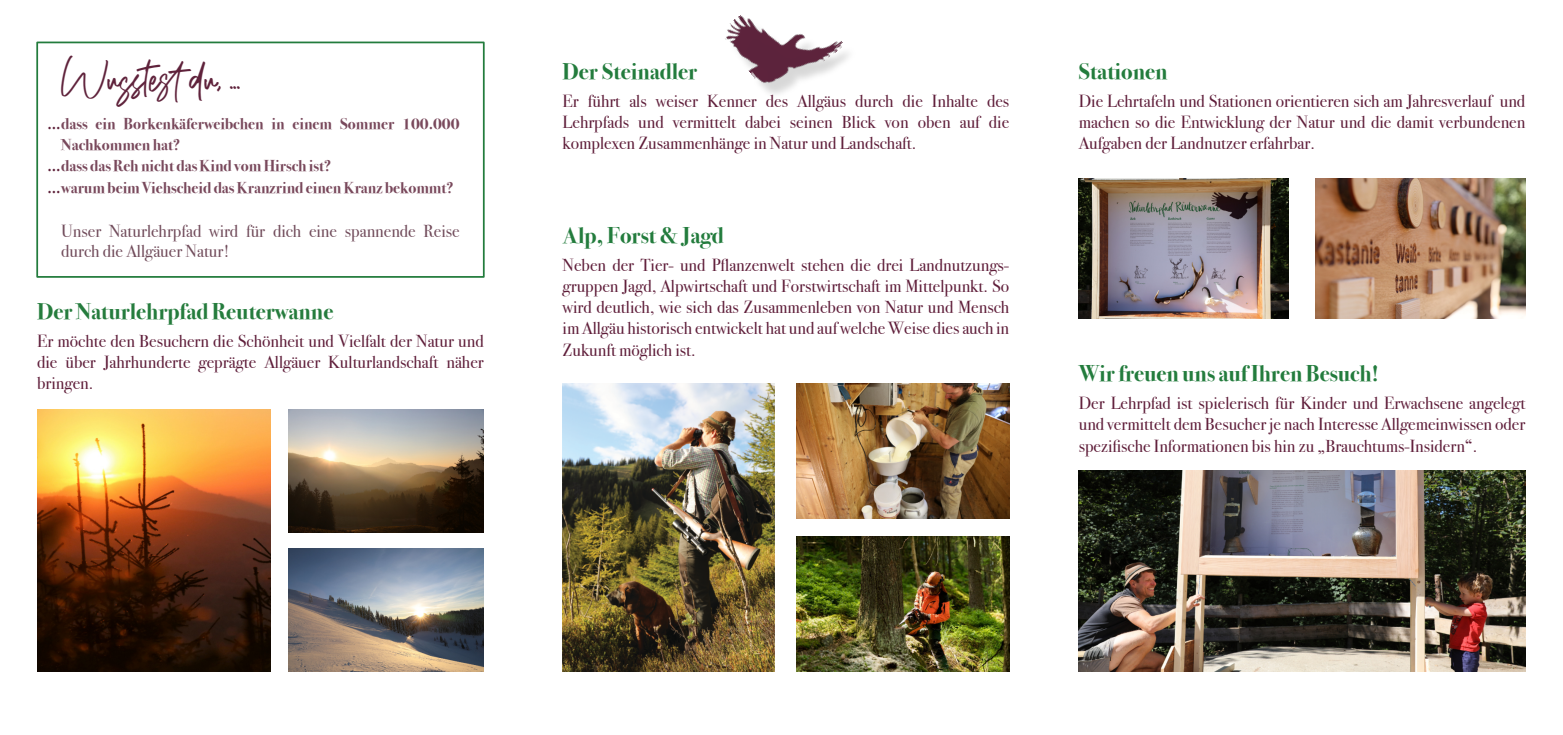
<style>
.page{position:relative;width:1563px;height:735px;background:#fff}
.page>*{position:absolute;margin:0;border:0;box-sizing:border-box;transform-origin:0 0}
.t1{font:33.25px "Richard Hamilton";color:#5f223b}
.t2{font:700 22.75px "Bodoni Svty Two ITCTT";color:#237c3d}
.t3{font:700 22.75px "Bodoni Svty Two ITCTT";color:#257c3d}
.t4{font:17.5px/21px "Bodoni Svty Two ITCTT";color:#5f1e3a;text-align:justify}
.t5{font:17.5px/20.1px "Bodoni Svty Two ITCTT";color:#714c5b}
.t6{font:700 15.75px/20.1px "Bodoni Svty Two ITCTT";color:#79495c}
.s1{font-family:"Bodoni Svty Two OSITCTT";color:#5f223b}
</style>
<div class="page">
<img style="left:289px;top:409px;width:195px;height:123px">
<img style="left:725px;top:15px;width:118px;height:82px">
<img style="left:37px;top:409px;width:233px;height:262px">
<img style="left:289px;top:548px;width:195px;height:123px">
<img style="left:1078px;top:179px;width:210px;height:139px">
<img style="left:1315px;top:179px;width:210px;height:139px">
<img style="left:796px;top:383px;width:213px;height:135px">
<img style="left:796px;top:536px;width:213px;height:134px">
<img style="left:563px;top:383px;width:211px;height:287px">
<img style="left:1078px;top:470px;width:447px;height:201px">
<div style="left:36px;top:42px;width:449px;height:235px;border:2px solid #237c3d"></div>
<h1 class="t1" style="left:61px;top:58px;width:180px">Wusstestdu, ...</h1>
<p class="t6" style="left:61px;top:114px;width:400px;text-indent:-14px"><span class="s1">...</span>dass ein Borkenkäferweibchen in einem Sommer 100.000<br>Nachkommen hat?</p>
<p class="t6" style="left:47px;top:155px;width:408px;line-height:21.9px"><span class="s1">...</span>dass das Reh nicht das Kind vom Hirsch ist?<br><span class="s1">...</span>warum beim Viehscheid das Kranzrind einen Kranz bekommt?</p>
<p class="t5" style="left:61px;top:221px;width:400px">Unser Naturlehrpfad wird für dich eine spannende Reise durch die Allgäuer Natur!</p>
<h2 class="t3" style="left:37px;top:298px;width:298px">Der Naturlehrpfad Reuterwanne</h2>
<p class="t4" style="left:37px;top:330px;width:448px">Er möchte den Besuchern die Schönheit und Vielfalt der Natur und die über Jahrhunderte geprägte Allgäuer Kulturlandschaft näher bringen.</p>
<h2 class="t2" style="left:562px;top:58px;width:136px">Der Steinadler</h2>
<p class="t4" style="left:562px;top:91px;width:448px">Er führt als weiser Kenner des Allgäus durch die Inhalte des Lehrpfads und vermittelt dabei seinen Blick von oben auf die komplexen Zusammenhänge in Natur und Landschaft.</p>
<h2 class="t2" style="left:562px;top:222px;width:163px">Alp, Forst &amp; Jagd</h2>
<p class="t4" style="left:562px;top:255px;width:448px">Neben der Tier- und Pflanzenwelt stehen die drei Landnutzungs&shy;gruppen Jagd, Alpwirtschaft und Forstwirtschaft im Mittelpunkt. So wird deutlich, wie sich das Zusammenleben von Natur und Mensch im Allgäu historisch entwickelt hat und auf welche Weise dies auch in Zukunft möglich ist.</p>
<h2 class="t2" style="left:1078px;top:58px;width:90px">Stationen</h2>
<p class="t4" style="left:1078px;top:91px;width:448px">Die Lehrtafeln und Stationen orientieren sich am Jahresverlauf und machen so die Entwicklung der Natur und die damit verbundenen Aufgaben der Landnutzer erfahrbar.</p>
<h2 class="t2" style="left:1078px;top:360px;width:301px">Wir freuen uns auf Ihren Besuch!</h2>
<p class="t4" style="left:1078px;top:393px;width:448px">Der Lehrpfad ist spielerisch für Kinder und Erwachsene angelegt und vermittelt dem Besucher je nach Interesse Allgemeinwissen oder spezifische Informationen bis hin zu „Brauchtums-Insidern“.</p>
</div>
